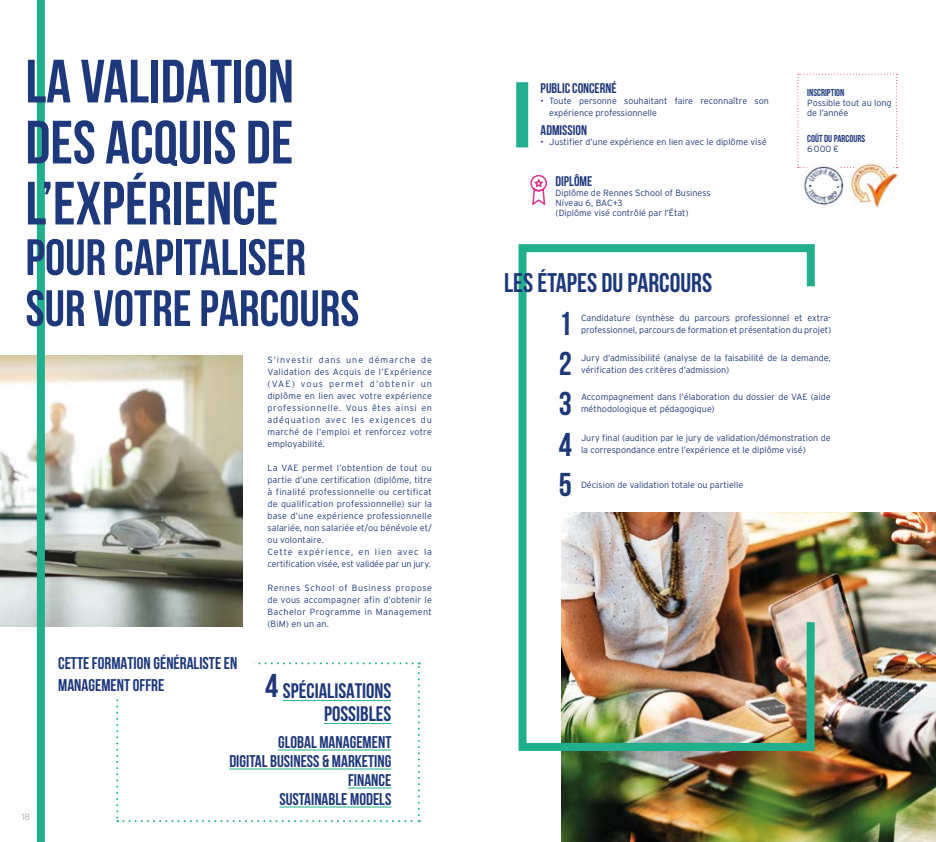
<style>
.page{position:relative;width:936px;height:842px;background:#fff}
.page>*{position:absolute;margin:0;border:0;box-sizing:border-box;transform-origin:0 0}
.t1{font:700 61px/61px "Bebas Neue";color:#1d387b;text-align:justify}
.t2{font:700 51px/51px "Bebas Neue";color:#1d387b}
.t3{font:700 33px "Bebas Neue";color:#1d387b}
.t4{font:700 27px "Bebas Neue";color:#1d387b}
.t5{font:700 21px/23px "Bebas Neue";color:#1d387b;text-align:right}
.t6{font:700 17px/19px "Bebas Neue";color:#1d387b}
.t7{font:700 14px "Bebas Neue";color:#1d387b}
.t8{font:700 10px "Bebas Neue";color:#1d387b}
.t9{font:300 9px/12px "Interstate";color:#1d387b}
.t10{font:300 9px/12px "Interstate";letter-spacing:.02em;color:#1d387b}
.t11{font:300 9px "Interstate";color:#abacac}
</style>
<div class="page">
<img style="left:0;top:356px;width:242px;height:270px">
<div style="left:37px;top:0;width:8px;height:842px;background:#21af8d"></div>
<img style="left:561px;top:512px;width:374px;height:330px">
<img style="left:518px;top:244px;width:300px;height:511px">
<svg style="left:116px;top:662px;width:304px;height:160px"></svg>
<div style="left:58px;top:656px;width:196px;height:41px;background:#fff"></div>
<hr style="left:278px;top:749px;width:113px;height:1px;background:#21af8d">
<hr style="left:229px;top:768px;width:162px;height:1px;background:#21af8d">
<hr style="left:348px;top:787px;width:43px;height:1px;background:#21af8d">
<hr style="left:279px;top:806px;width:112px;height:1px;background:#21af8d">
<hr style="left:283px;top:700px;width:108px;height:1px;background:#21af8d">
<hr style="left:324px;top:723px;width:67px;height:1px;background:#21af8d">
<div style="left:558px;top:308px;width:13px;height:29px;background:#fff"></div>
<svg style="left:797px;top:74px;width:100px;height:94px"></svg>
<svg style="left:530px;top:174px;width:17px;height:32px"></svg>
<div style="left:558px;top:389px;width:13px;height:28px;background:#fff"></div>
<div style="left:558px;top:348px;width:13px;height:29px;background:#fff"></div>
<div style="left:516px;top:82px;width:12px;height:65px;background:#21af8d"></div>
<div style="left:558px;top:429px;width:13px;height:28px;background:#fff"></div>
<div style="left:558px;top:469px;width:13px;height:29px;background:#fff"></div>
<img style="left:799px;top:161px;width:48px;height:47px;border-radius:24px">
<img style="left:846px;top:164px;width:52px;height:44px">
<h1 class="t1" style="left:26px;top:50px;width:270px">LA VALIDATION DES ACQUIS DE L’EXPÉRIENCE</h1>
<h2 class="t2" style="left:26px;top:231px;width:335px">POUR CAPITALISER<br>SUR VOTRE PARCOURS</h2>
<h3 class="t6" style="left:58px;top:652px;width:181px;line-height:22px">CETTE FORMATION GÉNÉRALISTE EN<br>MANAGEMENT OFFRE</h3>
<p class="t9" style="left:267px;top:354px;width:166px;text-align:justify">S’investir dans une démarche de Validation des Acquis de l’Expérience (VAE) vous permet d’obtenir un diplôme en lien avec votre expérience professionnelle. Vous êtes ainsi en adéquation avec les exigences du marché de l’emploi et renforcez votre employabilité.</p>
<p class="t10" style="left:267px;top:462px;width:166px">La VAE permet l’obtention de tout ou partie d’une certification (diplôme, titre à finalité professionnelle ou certificat de qualification professionnelle) sur la base d’une expérience professionnelle salariée, non salariée et/ou bénévole et/ ou volontaire.<br>Cette expérience, en lien avec la certification visée, est validée par un jury.</p>
<p class="t9" style="left:267px;top:582px;width:166px;text-align:justify">Rennes School of Business propose de vous accompagner afin d’obtenir le Bachelor Programme in Management (BiM) en un an.</p>
<h3 class="t3" style="left:265px;top:668px;width:15px">4</h3>
<h3 class="t5" style="left:283px;top:679px;width:110px">SPÉCIALISATIONS<br>POSSIBLES</h3>
<p class="t11" style="left:22px;top:812px;width:10px">18</p>
<h3 class="t6" style="left:229px;top:732px;width:163px;text-align:right">GLOBAL MANAGEMENT<br>DIGITAL BUSINESS &amp; MARKETING<br>FINANCE<br>SUSTAINABLE MODELS</h3>
<h3 class="t7" style="left:540px;top:81px;width:77px">PUBLIC CONCERNÉ</h3>
<p class="t9" style="left:549px;top:95px;width:221px;text-indent:-9px">• Toute personne souhaitant faire reconnaître son expérience professionnelle</p>
<h3 class="t7" style="left:540px;top:122px;width:48px">ADMISSION</h3>
<p class="t9" style="left:540px;top:136px;width:227px">• Justifier d’une expérience en lien avec le diplôme visé</p>
<h3 class="t7" style="left:555px;top:173px;width:38px">DIPLÔME</h3>
<p class="t9" style="left:555px;top:187px;width:157px;line-height:10px">Diplôme de Rennes School of Business<br>Niveau 6, BAC+3<br>(Diplôme visé contrôlé par l’État)</p>
<h3 class="t4" style="left:504px;top:268px;width:209px">LES ÉTAPES DU PARCOURS</h3>
<p class="t8" style="left:807px;top:87px;width:39px">INSCRIPTION</p>
<p class="t9" style="left:807px;top:98px;width:86px;line-height:10px">Possible tout au long de l’année</p>
<p class="t8" style="left:807px;top:133px;width:59px">COÛT DU PARCOURS</p>
<p class="t9" style="left:807px;top:143px;width:33px">6000 €</p>
<h3 class="t3" style="left:558px;top:305px;width:15px">1</h3>
<p class="t9" style="left:581px;top:312px;width:252px">Candidature (synthèse du parcours professionnel et extra&shy;professionnel, parcours de formation et présentation du projet)</p>
<h3 class="t3" style="left:558px;top:346px;width:15px">2</h3>
<p class="t9" style="left:581px;top:351px;width:251px">Jury d’admissibilité (analyse de la faisabilité de la demande, vérification des critères d’admission)</p>
<h3 class="t3" style="left:558px;top:386px;width:15px">3</h3>
<p class="t9" style="left:581px;top:391px;width:251px">Accompagnement dans l’élaboration du dossier de VAE (aide méthodologique et pédagogique)</p>
<h3 class="t3" style="left:558px;top:426px;width:15px">4</h3>
<p class="t9" style="left:581px;top:432px;width:251px">Jury final (audition par le jury de validation/démonstration de</p>
<p class="t9" style="left:581px;top:444px;width:226px">la correspondance entre l’expérience et le diplôme visé)</p>
<h3 class="t3" style="left:558px;top:466px;width:15px">5</h3>
<p class="t9" style="left:581px;top:478px;width:164px">Décision de validation totale ou partielle</p>
</div>
